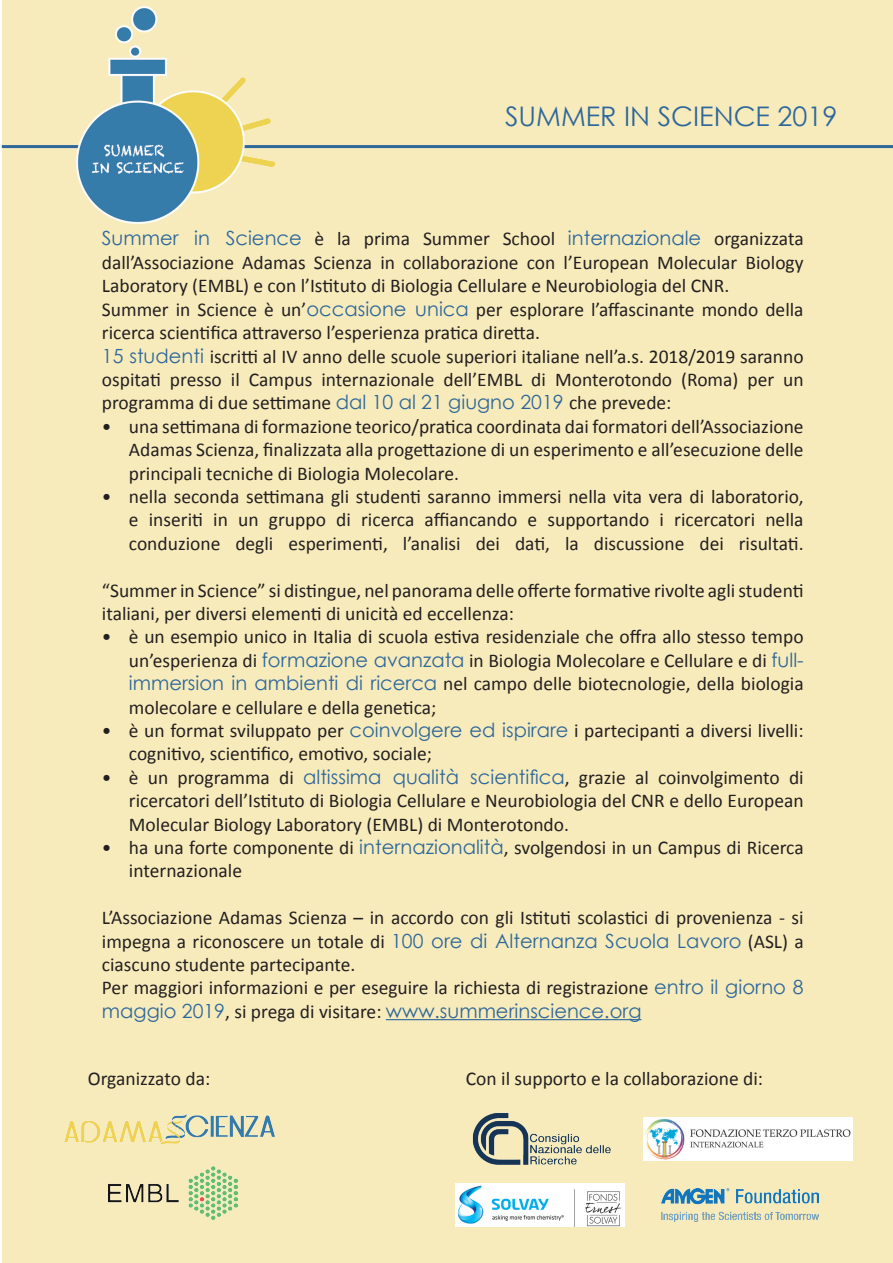
<style>
.page{position:relative;width:893px;height:1263px;background:#fff}
.page>*{position:absolute;margin:0;border:0;box-sizing:border-box;transform-origin:0 0}
.t1{font:27px "Century Gothic";color:#2e679b}
.t2{font:19.5px/23.4px "Calibri";color:#231f20}
.t3{font:19.5px "Century Gothic";color:#2e679b}
.s1{font-family:"Century Gothic";color:#2e679b}
.s2{font-family:"Calibri";color:#231f20}
</style>
<div class="page">
<div style="left:2px;top:0;width:891px;height:1263px;background:#f7ebbb"></div>
<hr style="left:2px;top:145px;width:891px;height:3px;background:#2e679b">
<img style="left:76px;top:7px;width:198px;height:217px">
<hr style="left:386px;top:1019px;width:255px;height:1px;background:#2e679b">
<img style="left:65px;top:1114px;width:210px;height:31px">
<img style="left:108px;top:1167px;width:130px;height:52px">
<img style="left:472px;top:1113px;width:139px;height:52px">
<img style="left:662px;top:1188px;width:156px;height:34px">
<img style="left:456px;top:1183px;width:169px;height:44px">
<img style="left:643px;top:1117px;width:209px;height:44px">
<h1 class="t1" style="left:505px;top:100px;width:334px">SUMMER IN SCIENCE 2019</h1>
<p class="t2" style="left:102px;top:227px;width:703px"><span class="s1">Summer in Science</span> è la prima Summer School <span class="s1">internazionale</span> organizzata dall’Associazione Adamas Scienza in collaborazione con l’European Molecular Biology Laboratory (EMBL) e con l’Istituto di Biologia Cellulare e Neurobiologia del CNR.<br>Summer in Science è un’<span class="s1">occasione unica</span> per esplorare l’affascinante mondo della ricerca scientifica attraverso l’esperienza pratica diretta.<br><span class="s1">15 studenti</span> iscritti al IV anno delle scuole superiori italiane nell’a.s. 2018/2019 saranno ospitati presso il Campus internazionale dell’EMBL di Monterotondo (Roma) per un programma di due settimane <span class="s1">dal 10 al 21 giugno 2019</span> che prevede:</p>
<p class="t2" style="left:129px;top:415px;width:676px;text-align:justify;text-indent:-27px">• una settimana di formazione teorico/pratica coordinata dai formatori dell’Associazione Adamas Scienza, finalizzata alla progettazione di un esperimento e all’esecuzione delle principali tecniche di Biologia Molecolare.</p>
<p class="t2" style="left:129px;top:485px;width:676px;text-align:justify;text-indent:-27px">• nella seconda settimana gli studenti saranno immersi nella vita vera di laboratorio, e inseriti in un gruppo di ricerca affiancando e supportando i ricercatori nella conduzione degli esperimenti, l’analisi dei dati, la discussione dei risultati.</p>
<p class="t2" style="left:102px;top:578px;width:703px">“Summer in Science” si distingue, nel panorama delle offerte formative rivolte agli studenti italiani, per diversi elementi di unicità ed eccellenza:</p>
<p class="t2" style="left:129px;top:625px;width:676px;text-align:justify;text-indent:-27px">• è un esempio unico in Italia di scuola estiva residenziale che offra allo stesso tempo un’esperienza di <span class="s1">formazione avanzata</span> in Biologia Molecolare e Cellulare e di <span class="s1">full&shy;immersion in ambienti di ricerca</span> nel campo delle biotecnologie, della biologia molecolare e cellulare e della genetica;</p>
<p class="t2" style="left:129px;top:719px;width:676px;text-indent:-27px">• è un format sviluppato per <span class="s1">coinvolgere ed ispirare</span> i partecipanti a diversi livelli: cognitivo, scientifico, emotivo, sociale;</p>
<p class="t2" style="left:129px;top:766px;width:676px;text-align:justify;text-indent:-27px">• è un programma di <span class="s1">altissima qualità scientifica</span>, grazie al coinvolgimento di ricercatori dell’Istituto di Biologia Cellulare e Neurobiologia del CNR e dello European Molecular Biology Laboratory (EMBL) di Monterotondo.</p>
<p class="t2" style="left:129px;top:836px;width:676px;text-indent:-27px">• ha una forte componente di <span class="s1">internazionalità</span>, svolgendosi in un Campus di Ricerca internazionale</p>
<p class="t2" style="left:102px;top:906px;width:703px">L’Associazione Adamas Scienza – in accordo con gli Istituti scolastici di provenienza - si impegna a riconoscere un totale di <span class="s1">100 ore di Alternanza Scuola Lavoro</span> (ASL) a ciascuno studente partecipante.<br>Per maggiori informazioni e per eseguire la richiesta di registrazione <span class="s1">entro il giorno 8</span></p>
<p class="t3" style="left:102px;top:999px;width:541px">maggio 2019<span class="s2">, si prega di visitare:</span> www.summerinscience.org</p>
<p class="t2" style="left:88px;top:1067px;width:124px">Organizzato da:</p>
<p class="t2" style="left:466px;top:1067px;width:299px">Con il supporto e la collaborazione di:</p>
</div>
